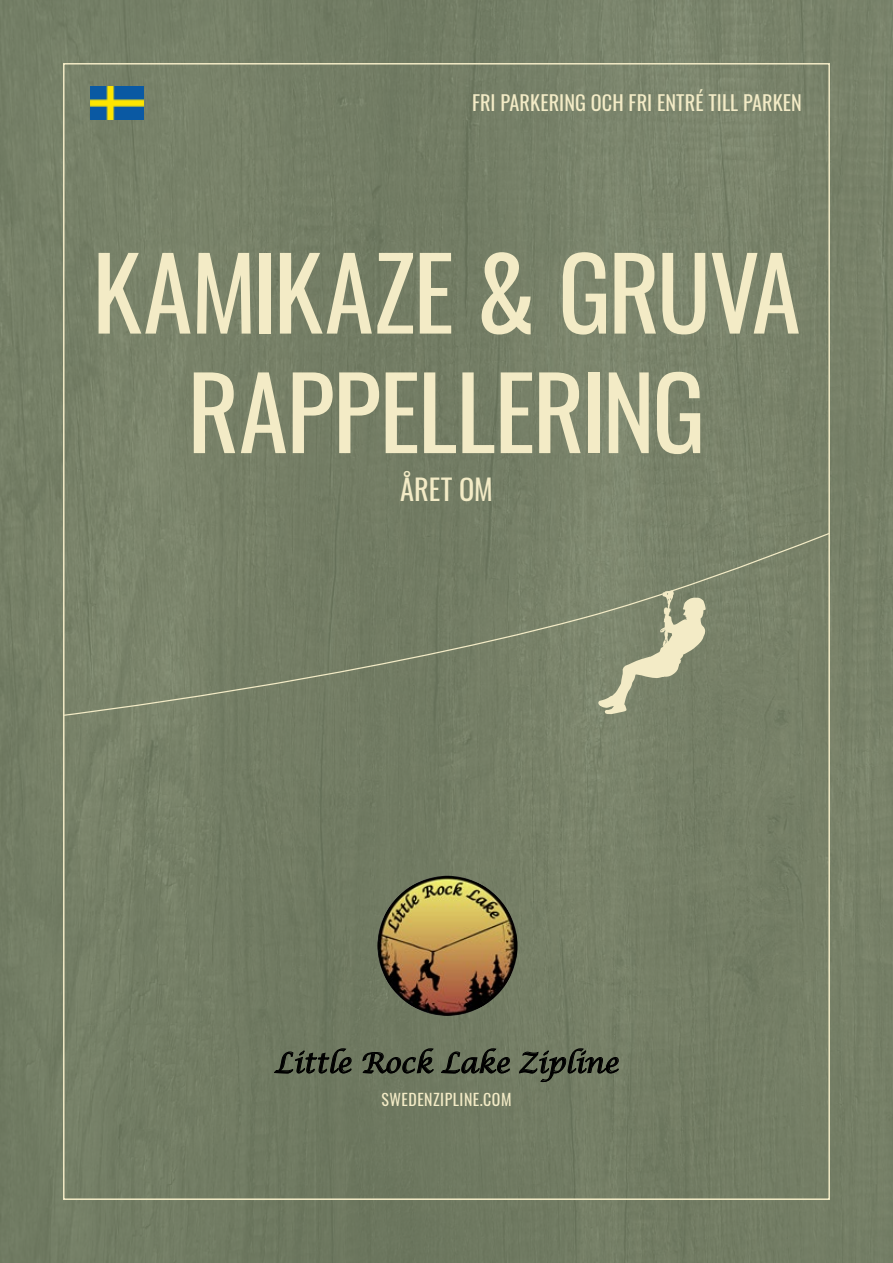
<style>
.page{position:relative;width:893px;height:1263px;background:#758368}
.page>*{position:absolute;margin:0;border:0;box-sizing:border-box;transform-origin:0 0}
.t1{font:99.6px/119.6px "Oswald";letter-spacing:-.015em;color:#f3ebc6;text-align:center}
.t2{font:28.35px "Oswald";color:#f3ebc6}
.t3{font:italic 27.75px "Lucida Calligraphy";letter-spacing:-.01em;color:#000}
.t4{font:20.25px "Oswald";letter-spacing:.005em;color:#f3ebc6}
.t5{font:15.9px "Oswald";letter-spacing:.03em;color:#f3ebc6}
</style>
<div class="page">
<svg style="left:274px;top:1048px;width:78px;height:25px"></svg>
<svg style="left:362px;top:1048px;width:72px;height:25px"></svg>
<svg style="left:440px;top:1048px;width:70px;height:25px"></svg>
<svg style="left:519px;top:1048px;width:100px;height:34px"></svg>
<img style="left:377px;top:876px;width:140px;height:140px;border-radius:70px">
<svg style="left:63px;top:533px;width:766px;height:183px"></svg>
<img style="left:91px;top:86px;width:52px;height:33px">
<p class="t4" style="left:472px;top:84px;width:331px">FRI PARKERING OCH FRI ENTRÉ TILL PARKEN</p>
<h1 class="t1" style="left:92px;top:223px;width:710px">KAMIKAZE &amp; GRUVA<br>RAPPELLERING</h1>
<h2 class="t2" style="left:400px;top:464px;width:94px">ÅRET OM</h2>
<h3 class="t3" style="left:274px;top:1046px;width:346px">Little Rock Lake Zipline</h3>
<p class="t5" style="left:381px;top:1085px;width:132px">SWEDENZIPLINE.COM</p>
</div>
